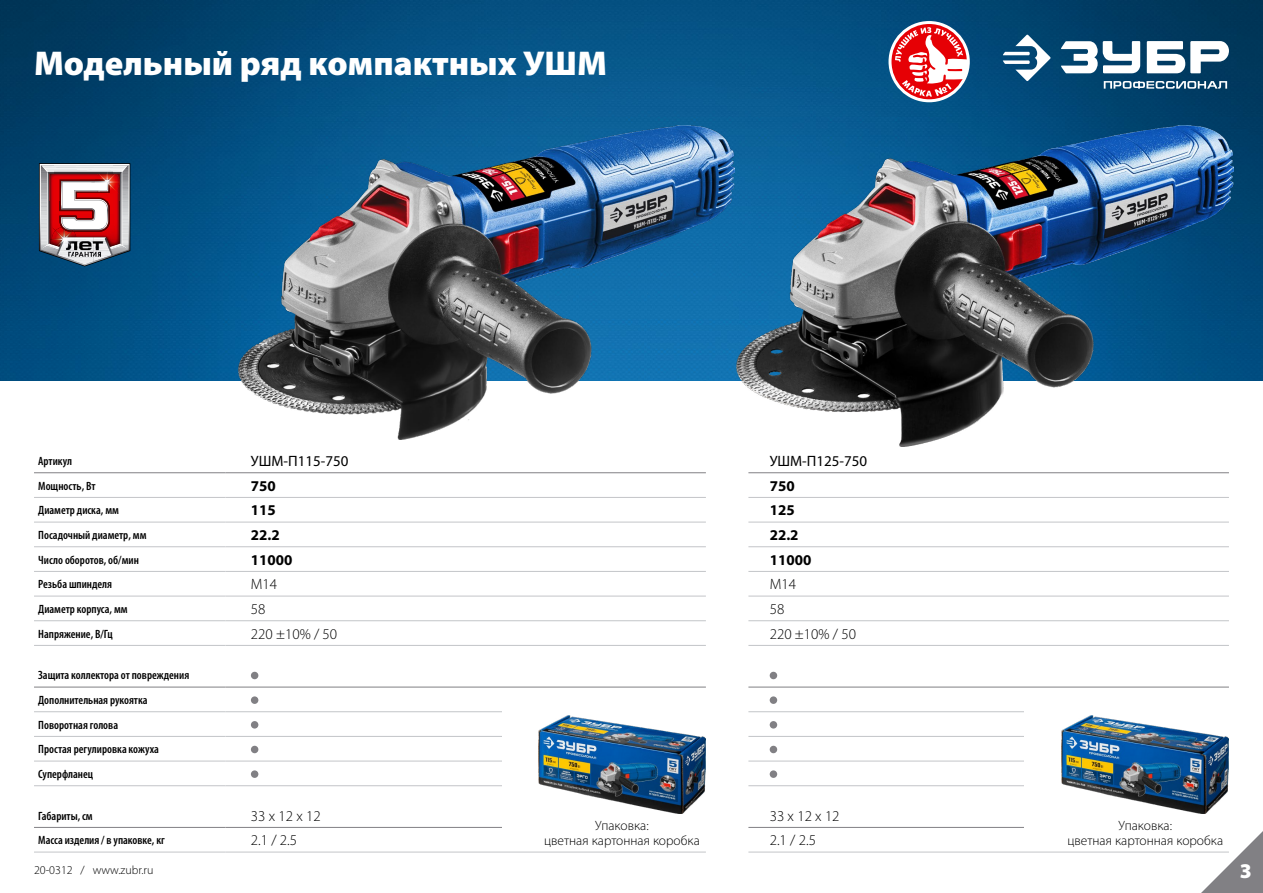
<style>
.page{position:relative;width:1263px;height:893px;background:#fff}
.page>*{position:absolute;margin:0;border:0;box-sizing:border-box;transform-origin:0 0}
.t1{font:900 34.5px "Myriad Pro";color:#fff}
.t2{font:900 21px "Myriad Pro";color:#fff}
.t3{font:300 15px "Myriad Pro";color:#000}
.t4{font:700 15px "Myriad Pro";color:#000}
.t5{font:15px "Myriad Pro";color:#000}
.t6{font:300 13.5px/15px "Myriad Pro";color:#000;text-align:center}
.t7{font:600 condensed 12px/24.6px "Myriad Pro";color:#000}
.t8{font:300 12px "Myriad Pro";color:#000}
</style>
<div class="page">
<img style="left:0;top:0;width:1263px;height:380px">
<hr style="left:34px;top:497px;width:191px;height:1px;background:#c3c5c8">
<hr style="left:34px;top:546px;width:191px;height:1px;background:#c3c5c8">
<hr style="left:34px;top:571px;width:191px;height:1px;background:#c3c5c8">
<hr style="left:34px;top:596px;width:191px;height:1px;background:#c3c5c8">
<hr style="left:34px;top:620px;width:191px;height:1px;background:#c3c5c8">
<hr style="left:34px;top:711px;width:191px;height:1px;background:#c3c5c8">
<hr style="left:34px;top:736px;width:191px;height:1px;background:#c3c5c8">
<hr style="left:34px;top:761px;width:191px;height:1px;background:#c3c5c8">
<hr style="left:34px;top:785px;width:191px;height:1px;background:#c3c5c8">
<hr style="left:225px;top:497px;width:481px;height:1px;background:#c3c5c8">
<hr style="left:748px;top:497px;width:481px;height:1px;background:#c3c5c8">
<hr style="left:225px;top:522px;width:481px;height:1px;background:#c3c5c8">
<hr style="left:748px;top:522px;width:481px;height:1px;background:#c3c5c8">
<hr style="left:225px;top:546px;width:481px;height:1px;background:#c3c5c8">
<hr style="left:748px;top:546px;width:481px;height:1px;background:#c3c5c8">
<hr style="left:225px;top:571px;width:481px;height:1px;background:#c3c5c8">
<hr style="left:748px;top:571px;width:481px;height:1px;background:#c3c5c8">
<hr style="left:225px;top:596px;width:481px;height:1px;background:#c3c5c8">
<hr style="left:748px;top:596px;width:481px;height:1px;background:#c3c5c8">
<hr style="left:225px;top:620px;width:481px;height:1px;background:#c3c5c8">
<hr style="left:748px;top:620px;width:481px;height:1px;background:#c3c5c8">
<hr style="left:225px;top:711px;width:481px;height:1px;background:#c3c5c8">
<hr style="left:748px;top:711px;width:481px;height:1px;background:#c3c5c8">
<hr style="left:225px;top:736px;width:481px;height:1px;background:#c3c5c8">
<hr style="left:748px;top:736px;width:481px;height:1px;background:#c3c5c8">
<hr style="left:225px;top:761px;width:481px;height:1px;background:#c3c5c8">
<hr style="left:748px;top:761px;width:481px;height:1px;background:#c3c5c8">
<hr style="left:225px;top:785px;width:481px;height:1px;background:#c3c5c8">
<hr style="left:748px;top:785px;width:481px;height:1px;background:#c3c5c8">
<hr style="left:34px;top:645px;width:191px;height:1px;background:#c3c5c8">
<hr style="left:225px;top:645px;width:481px;height:1px;background:#c3c5c8">
<hr style="left:748px;top:645px;width:481px;height:1px;background:#c3c5c8">
<hr style="left:34px;top:852px;width:191px;height:1px;background:#c3c5c8">
<hr style="left:225px;top:852px;width:481px;height:1px;background:#c3c5c8">
<hr style="left:748px;top:852px;width:481px;height:1px;background:#c3c5c8">
<hr style="left:34px;top:522px;width:191px;height:1px;background:#c3c5c8">
<hr style="left:34px;top:472px;width:191px;height:1px;background:#818084">
<hr style="left:225px;top:472px;width:481px;height:1px;background:#818084">
<hr style="left:748px;top:472px;width:481px;height:1px;background:#818084">
<hr style="left:34px;top:687px;width:191px;height:1px;background:#818084">
<hr style="left:225px;top:687px;width:481px;height:1px;background:#818084">
<hr style="left:748px;top:687px;width:481px;height:1px;background:#818084">
<hr style="left:34px;top:827px;width:191px;height:1px;background:#818084">
<hr style="left:225px;top:827px;width:481px;height:1px;background:#818084">
<hr style="left:748px;top:827px;width:481px;height:1px;background:#818084">
<div style="left:251px;top:672px;width:7px;height:7px;background:#818084;border-radius:50%"></div>
<div style="left:770px;top:672px;width:7px;height:7px;background:#818084;border-radius:50%"></div>
<div style="left:251px;top:696px;width:7px;height:8px;background:#818084;border-radius:50%"></div>
<div style="left:770px;top:696px;width:7px;height:8px;background:#818084;border-radius:50%"></div>
<div style="left:251px;top:721px;width:7px;height:8px;background:#818084;border-radius:50%"></div>
<div style="left:770px;top:721px;width:7px;height:8px;background:#818084;border-radius:50%"></div>
<div style="left:251px;top:746px;width:7px;height:7px;background:#818084;border-radius:50%"></div>
<div style="left:770px;top:746px;width:7px;height:7px;background:#818084;border-radius:50%"></div>
<div style="left:251px;top:770px;width:7px;height:8px;background:#818084;border-radius:50%"></div>
<div style="left:770px;top:770px;width:7px;height:8px;background:#818084;border-radius:50%"></div>
<svg style="left:1201px;top:831px;width:62px;height:62px"></svg>
<div style="left:502px;top:709px;width:205px;height:140px;background:#fff"></div>
<div style="left:1024px;top:709px;width:205px;height:140px;background:#fff"></div>
<img style="left:538px;top:715px;width:168px;height:98px">
<img style="left:1062px;top:715px;width:167px;height:98px">
<img style="left:238px;top:126px;width:497px;height:314px">
<img style="left:737px;top:126px;width:496px;height:321px">
<svg style="left:888px;top:21px;width:82px;height:81px"></svg>
<svg style="left:891px;top:24px;width:76px;height:75px"></svg>
<svg style="left:895px;top:27px;width:74px;height:70px"></svg>
<svg style="left:1104px;top:81px;width:123px;height:8px"></svg>
<svg style="left:1002px;top:35px;width:49px;height:46px"></svg>
<svg style="left:1060px;top:41px;width:169px;height:32px"></svg>
<svg style="left:39px;top:163px;width:91px;height:103px"></svg>
<img style="left:74px;top:237px;width:19px;height:27px">
<img style="left:41px;top:237px;width:33px;height:24px">
<img style="left:93px;top:237px;width:35px;height:24px">
<img style="left:41px;top:165px;width:87px;height:9px">
<h1 class="t1" style="left:34px;top:40px;width:574px">Модельный ряд компактных УШМ</h1>
<p class="t7" style="left:38px;top:449px;width:35px">Артикул</p>
<p class="t5" style="left:251px;top:452px;width:99px">УШМ-П115-750</p>
<p class="t5" style="left:770px;top:452px;width:99px">УШМ-П125-750</p>
<p class="t7" style="left:38px;top:473px;width:59px">Мощность, Вт</p>
<p class="t4" style="left:251px;top:476px;width:26px">750</p>
<p class="t4" style="left:770px;top:476px;width:26px">750</p>
<p class="t7" style="left:38px;top:498px;width:82px">Диаметр диска, мм</p>
<p class="t4" style="left:251px;top:501px;width:26px">115</p>
<p class="t4" style="left:770px;top:501px;width:26px">125</p>
<p class="t7" style="left:38px;top:523px;width:110px">Посадочный диаметр, мм</p>
<p class="t4" style="left:251px;top:525px;width:30px">22.2</p>
<p class="t4" style="left:770px;top:525px;width:30px">22.2</p>
<p class="t7" style="left:38px;top:547px;width:102px">Число оборотов, об/мин</p>
<p class="t4" style="left:251px;top:550px;width:43px">11000</p>
<p class="t4" style="left:770px;top:550px;width:43px">11000</p>
<p class="t7" style="left:38px;top:572px;width:75px">Резьба шпинделя</p>
<p class="t3" style="left:251px;top:575px;width:28px">М14</p>
<p class="t3" style="left:770px;top:575px;width:28px">М14</p>
<p class="t7" style="left:38px;top:597px;width:91px">Диаметр корпуса, мм</p>
<p class="t3" style="left:251px;top:600px;width:16px">58</p>
<p class="t3" style="left:770px;top:600px;width:16px">58</p>
<p class="t7" style="left:38px;top:621px;width:76px">Напряжение, В/Гц</p>
<p class="t3" style="left:251px;top:625px;width:88px">220 ±10% / 50</p>
<p class="t3" style="left:770px;top:625px;width:88px">220 ±10% / 50</p>
<p class="t7" style="left:38px;top:663px;width:153px">Защита коллектора от повреждения<br>Дополнительная рукоятка<br>Поворотная голова<br>Простая регулировка кожуха<br>Суперфланец</p>
<p class="t7" style="left:38px;top:803px;width:56px">Габариты, см</p>
<p class="t3" style="left:251px;top:807px;width:71px">33 x 12 x 12</p>
<p class="t3" style="left:770px;top:807px;width:71px">33 x 12 x 12</p>
<p class="t7" style="left:38px;top:828px;width:128px">Масса изделия / в упаковке, кг</p>
<p class="t3" style="left:251px;top:831px;width:48px">2.1 / 2.5</p>
<p class="t3" style="left:770px;top:831px;width:48px">2.1 / 2.5</p>
<p class="t8" style="left:34px;top:862px;width:121px">20-0312 / www.zubr.ru</p>
<h2 class="t2" style="left:1240px;top:856px;width:14px">3</h2>
<p class="t6" style="left:544px;top:818px;width:157px">Упаковка:<br>цветная картонная коробка</p>
<p class="t6" style="left:1067px;top:818px;width:157px">Упаковка:<br>цветная картонная коробка</p>
</div>
